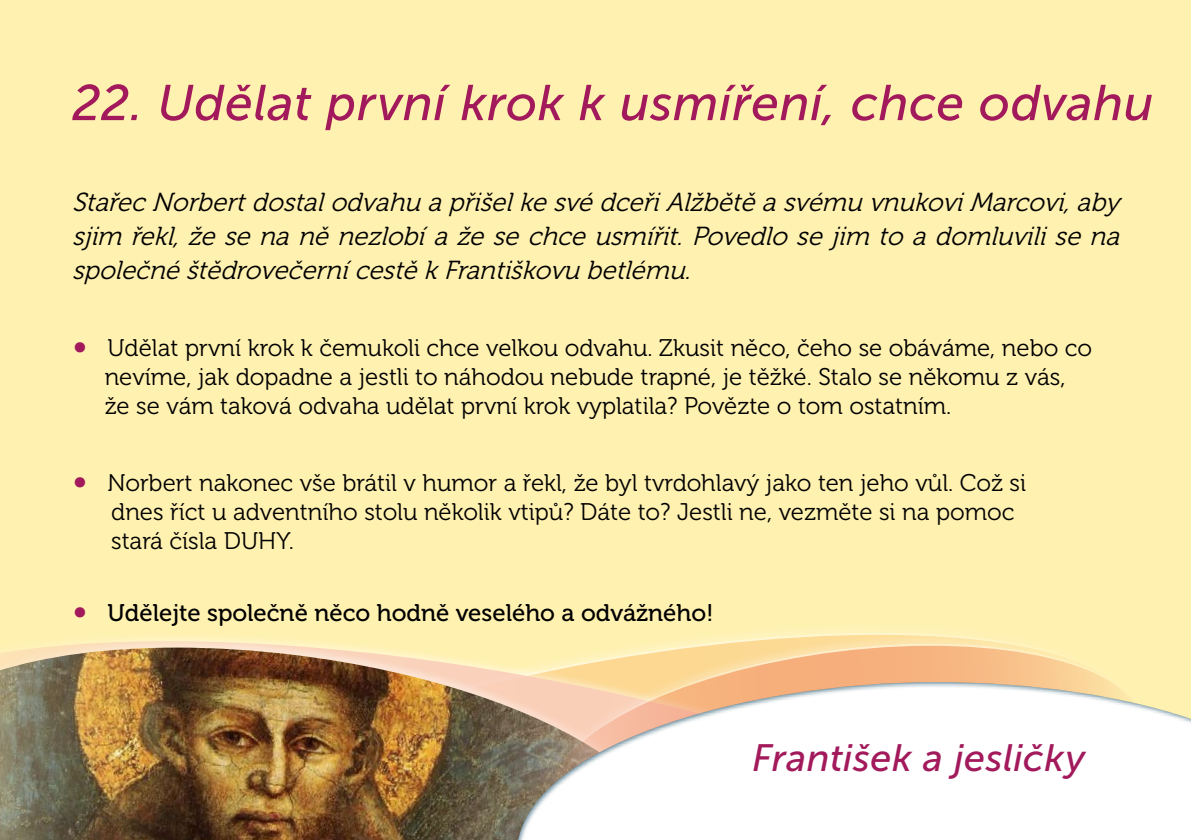
<style>
.page{position:relative;width:1191px;height:840px;background:#fff}
.page>*{position:absolute;margin:0;border:0;box-sizing:border-box;transform-origin:0 0}
.t1{font:italic 50px "Museo Sans 500";letter-spacing:.01em;color:#a21a5b}
.t2{font:italic 38px "Museo Sans 500";letter-spacing:.01em;color:#a21a5b}
.t3{font:italic 26px/34px "Museo 300";color:#000;text-align:justify}
.t4{font:24px/28.8px "Museo 300";color:#000}
.t5{font:24px "Museo 500";color:#000}
.s1{font-size:36px;color:#a21a5b}
.s2{font-family:"Museo 300";font-size:36px;color:#a21a5b}
</style>
<div class="page">
<div style="left:0;top:0;width:1191px;height:839px;background:#fff1b0"></div>
<svg style="left:53px;top:637px;width:300px;height:10px;fill:#fff1be"></svg>
<img style="left:0;top:647px;width:524px;height:192px">
<svg style="left:544px;top:631px;width:542px;height:38px"></svg>
<div style="left:497px;top:669px;width:694px;height:170px;background:#3e6a7e;opacity:.75"></div>
<h1 class="t1" style="left:72px;top:75px;width:1083px">22. Udělat první krok k usmíření, chce odvahu</h1>
<p class="t3" style="left:72px;top:185px;width:1056px">StařecNorbertdostalodvahu apřišelkesvédceřiAlžbětěasvému vnukoviMarcovi,aby sjim řekl,žesenaněnezlobíažesechceusmířit.Povedlo sejim to adomluvilisena společnéštědrovečernícestěkFrantiškovu betlému.</p>
<p class="t4" style="left:105px;top:334px;width:989px;text-indent:-33px"><span class="s1">•</span> Udělat první krok k čemukoli chce velkou odvahu. Zkusit něco, čeho se obáváme, nebo co nevíme, jak dopadne a jestli to náhodou nebude trapné, je těžké. Stalo se někomu z vás, že se vám taková odvaha udělat první krok vyplatila? Povězte o tom ostatním.</p>
<p class="t4" style="left:111px;top:469px;width:916px;text-indent:-39px"><span class="s1">•</span> Norbert nakonec vše brátil v humor a řekl, že byl tvrdohlavý jako ten jeho vůl. Což si dnes říct u adventního stolu několik vtipů? Dáte to? Jestli ne, vezměte si na pomoc stará čísla DUHY.</p>
<p class="t5" style="left:72px;top:599px;width:643px"><span class="s2">•</span> Udělejte společně něco hodně veselého a odvážného!</p>
<h2 class="t2" style="left:752px;top:736px;width:334px">František a jesličky</h2>
</div>
